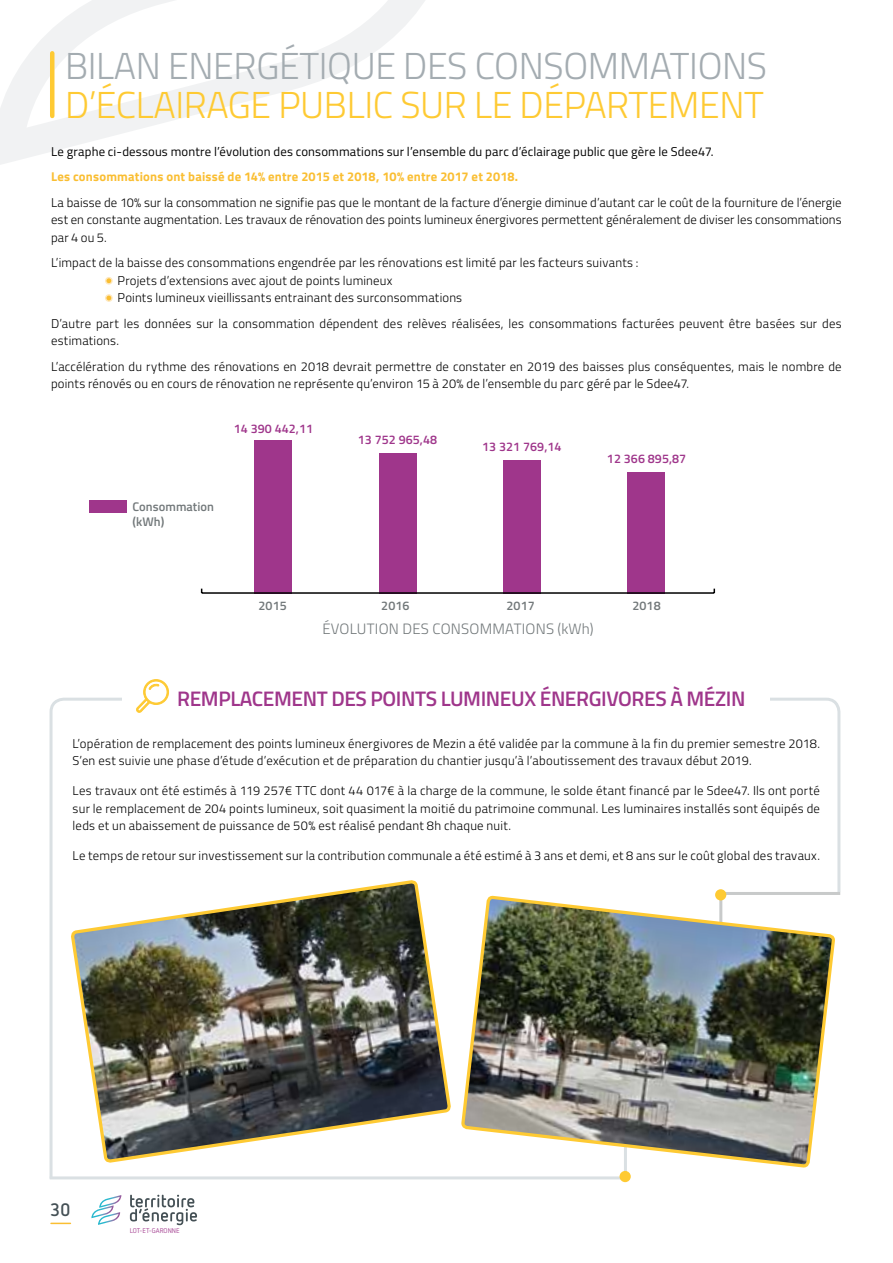
<style>
.page{position:relative;width:893px;height:1263px;background:#fff}
.page>*{position:absolute;margin:0;border:0;box-sizing:border-box;transform-origin:0 0}
.t1{font:300 37.5px "Titillium";letter-spacing:-.01em;color:#feca33}
.t2{font:300 37.5px "Titillium";letter-spacing:-.01em;color:#a4acb1}
.t3{font:600 21px "Titillium";letter-spacing:-.02em;color:#9f368b}
.t4{font:700 18px "Netto OT";color:#445055}
.t5{font:300 15px "Titillium";letter-spacing:.015em;color:#72787a}
.t6{font:300 12.75px/17.2px "Titillium";letter-spacing:.015em;color:#000}
.t7{font:12.75px "Titillium";letter-spacing:.01em;color:#000}
.t8{font:700 12.75px "Titillium";letter-spacing:.015em;color:#fabe32}
.t9{font:600 12.45px "Titillium";letter-spacing:.005em;color:#9f368b}
.t10{font:600 12.45px/15px "Titillium";letter-spacing:.005em;color:#72787a}
.t11{font:6.9px "Netto OT";color:#9f368b}
</style>
<div class="page">
<svg style="left:91px;top:1195px;width:30px;height:30px"></svg>
<svg style="left:130px;top:1195px;width:67px;height:30px"></svg>
<svg style="left:51px;top:1222px;width:19px;height:2px"></svg>
<svg style="left:0;top:0;width:425px;height:165px"></svg>
<hr style="left:50px;top:53px;width:4px;height:63px;background:#feca33">
<svg style="left:107px;top:279px;width:4px;height:4px"></svg>
<div style="left:105px;top:277px;width:8px;height:8px;border:1px solid #fee8be;border-radius:50%"></div>
<svg style="left:107px;top:296px;width:4px;height:4px"></svg>
<div style="left:105px;top:294px;width:8px;height:8px;border:1px solid #fee8be;border-radius:50%"></div>
<svg style="left:49px;top:697px;width:792px;height:441px"></svg>
<div style="left:122px;top:664px;width:648px;height:50px;background:#fff"></div>
<svg style="left:136px;top:679px;width:33px;height:34px"></svg>
<svg style="left:49px;top:1138px;width:413px;height:42px"></svg>
<svg style="left:834px;top:890px;width:7px;height:52px"></svg>
<img style="left:462px;top:845px;width:372px;height:338px">
<img style="left:69px;top:878px;width:384px;height:287px">
<div style="left:715px;top:889px;width:11px;height:11px;background:#feca33;border-radius:50%"></div>
<div style="left:619px;top:1171px;width:12px;height:11px;background:#feca33;border-radius:50%"></div>
<div style="left:627px;top:472px;width:38px;height:122px;background:#9f368b"></div>
<div style="left:503px;top:460px;width:37px;height:134px;background:#9f368b"></div>
<div style="left:379px;top:453px;width:37px;height:141px;background:#9f368b"></div>
<div style="left:255px;top:440px;width:37px;height:154px;background:#9f368b"></div>
<div style="left:89px;top:500px;width:38px;height:13px;background:#9f368b"></div>
<hr style="left:202px;top:592px;width:512px;height:2px;background:#000">
<h1 class="t2" style="left:65px;top:38px;width:704px">BILAN ENERGÉTIQUE DES CONSOMMATIONS</h1>
<h1 class="t1" style="left:65px;top:77px;width:700px">D’ÉCLAIRAGE PUBLIC SUR LE DÉPARTEMENT</h1>
<p class="t7" style="left:51px;top:142px;width:662px">Le graphe ci-dessous montre l’évolution des consommations sur l’ensemble du parc d’éclairage public que gère le Sdee47.</p>
<p class="t8" style="left:51px;top:167px;width:469px">Les consommations ont baissé de 14% entre 2015 et 2018, 10% entre 2017 et 2018.</p>
<p class="t6" style="left:51px;top:193px;width:792px;text-align:justify">La baisse de 10% sur la consommation ne signifie pas que le montant de la facture d’énergie diminue d’autant car le coût de la fourniture de l’énergie est en constante augmentation. Les travaux de rénovation des points lumineux énergivores permettent généralement de diviser les consommations par 4 ou 5.</p>
<p class="t6" style="left:118px;top:254px;width:522px;text-indent:-66px">L’impact de la baisse des consommations engendrée par les rénovations est limité par les facteurs suivants :<br>Projets d’extensions avec ajout de points lumineux<br>Points lumineux vieillissants entrainant des surconsommations</p>
<p class="t6" style="left:51px;top:314px;width:792px">D’autre part les données sur la consommation dépendent des relèves réalisées, les consommations facturées peuvent être basées sur des estimations.</p>
<p class="t6" style="left:51px;top:357px;width:792px">L’accélération du rythme des rénovations en 2018 devrait permettre de constater en 2019 des baisses plus conséquentes, mais le nombre de points rénovés ou en cours de rénovation ne représente qu’environ 15 à 20% de l’ensemble du parc géré par le Sdee47.</p>
<p class="t9" style="left:234px;top:419px;width:81px">14 390 442,11</p>
<p class="t10" style="left:133px;top:498px;width:83px">Consommation (kWh)</p>
<p class="t9" style="left:358px;top:430px;width:81px">13 752 965,48</p>
<p class="t9" style="left:482px;top:437px;width:81px">13 321 769,14</p>
<p class="t9" style="left:607px;top:449px;width:81px">12 366 895,87</p>
<p class="t10" style="left:259px;top:597px;width:30px">2015</p>
<p class="t10" style="left:381px;top:597px;width:30px">2016</p>
<p class="t10" style="left:507px;top:597px;width:30px">2017</p>
<p class="t10" style="left:632px;top:597px;width:30px">2018</p>
<p class="t5" style="left:322px;top:618px;width:273px">ÉVOLUTION DES CONSOMMATIONS (kWh)</p>
<h2 class="t3" style="left:177px;top:683px;width:570px">REMPLACEMENT DES POINTS LUMINEUX ÉNERGIVORES À MÉZIN</h2>
<p class="t6" style="left:73px;top:734px;width:747px">L’opération de remplacement des points lumineux énergivores de Mezin a été validée par la commune à la fin du premier semestre 2018.<br>S’en est suivie une phase d’étude d’exécution et de préparation du chantier jusqu’à l’aboutissement des travaux début 2019.</p>
<p class="t6" style="left:73px;top:782px;width:749px;text-align:justify">Les travaux ont été estimés à 119 257€ TTC dont 44 017€ à la charge de la commune, le solde étant financé par le Sdee47. Ils ont porté sur le remplacement de 204 points lumineux, soit quasiment la moitié du patrimoine communal. Les luminaires installés sont équipés de leds et un abaissement de puissance de 50% est réalisé pendant 8h chaque nuit.</p>
<p class="t6" style="left:73px;top:846px;width:747px">Le temps de retour sur investissement sur la contribution communale a été estimé à 3 ans et demi, et 8 ans sur le coût global des travaux.</p>
<h3 class="t4" style="left:51px;top:1198px;width:22px">30</h3>
<p class="t11" style="left:130px;top:1226px;width:51px">LOT-ET-GARONNE</p>
</div>
